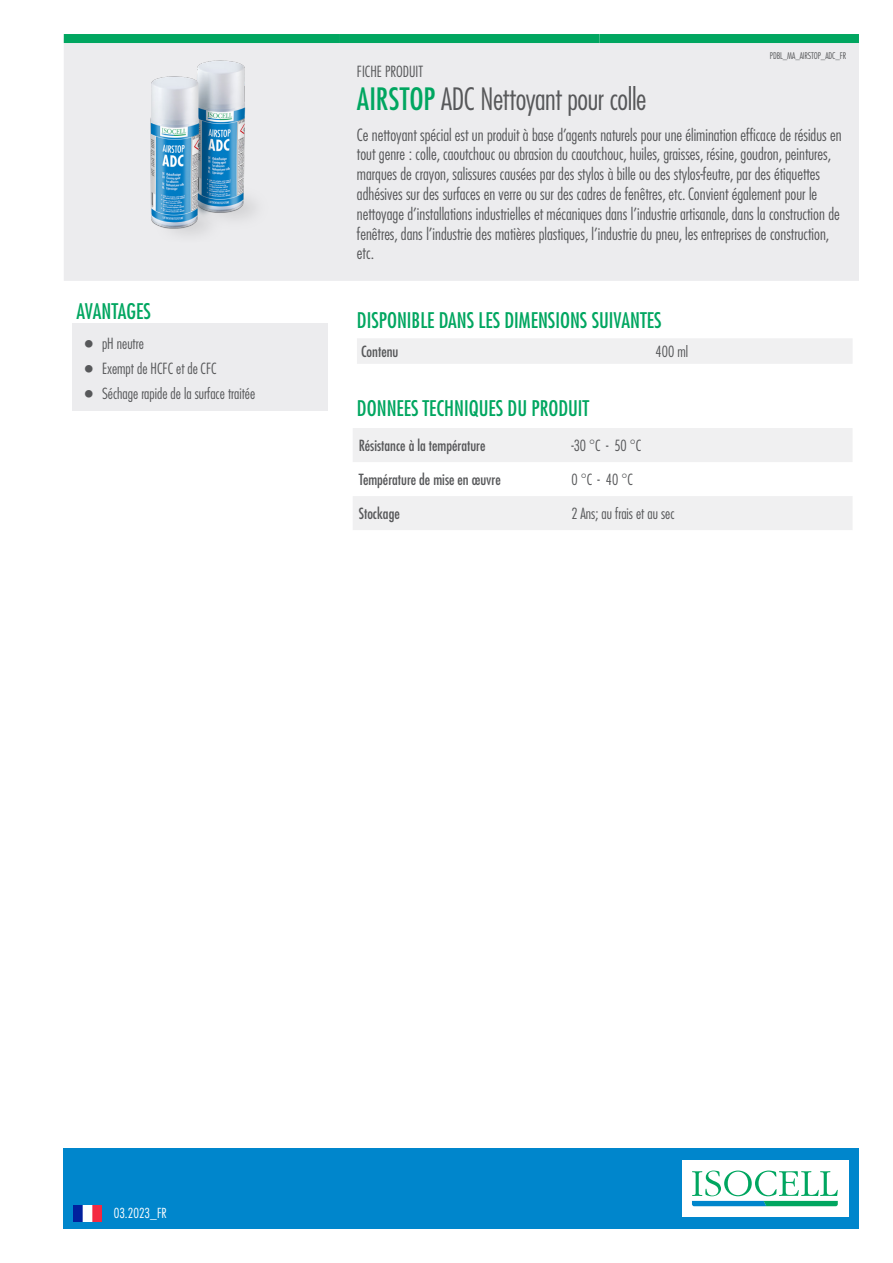
<style>
.page{position:relative;width:893px;height:1263px;background:#fff}
.page>*{position:absolute;margin:0;border:0;box-sizing:border-box;transform-origin:0 0}
.t1{font:300 condensed 30px "Futura LT Pro";letter-spacing:-.015em;color:#57585a}
.t2{font:500 condensed 21px "Futura LT Pro";color:#00a660}
.t3{font:300 condensed 16.5px/19.8px "Futura LT Pro";color:#57585a}
.t4{font:300 condensed 15px/25px "Futura LT Pro";color:#57585a}
.t5{font:500 condensed 15px "Futura LT Pro";color:#57585a}
.t6{font:300 condensed 13.5px "Futura LT Pro";color:#fff}
.t7{font:300 condensed 9px "Futura LT Pro";letter-spacing:-.01em;color:#57585a}
.s1{font-weight:500;color:#00a660}
</style>
<div class="page">
<div style="left:64px;top:1148px;width:795px;height:81px;background:#0086cc"></div>
<div style="left:682px;top:1160px;width:166px;height:57px;background:#fff"></div>
<svg style="left:692px;top:1170px;width:146px;height:36px"></svg>
<img style="left:73px;top:1205px;width:28px;height:16px">
<div style="left:64px;top:43px;width:795px;height:238px;background:#ececee"></div>
<div style="left:64px;top:34px;width:276px;height:9px;background:#00a660"></div>
<div style="left:340px;top:34px;width:259px;height:9px;background:#00a660"></div>
<div style="left:599px;top:34px;width:260px;height:9px;background:#00a660"></div>
<div style="left:72px;top:323px;width:256px;height:88px;background:#ececee"></div>
<div style="left:357px;top:338px;width:495px;height:26px;background:#f0f0f1"></div>
<svg style="left:353px;top:428px;width:499px;height:102px;fill:#f0f0f1"></svg>
<img style="left:64px;top:47px;width:281px;height:196px">
<p class="t2" style="left:77px;top:297px;width:76px">AVANTAGES</p>
<p class="t4" style="left:102px;top:330px;width:155px">pH neutre<br>Exempt de HCFC et de CFC<br>Séchage rapide de la surface traitée</p>
<p class="t4" style="left:357px;top:59px;width:68px">FICHE PRODUIT</p>
<p class="t7" style="left:770px;top:50px;width:78px">PDBL_MA_AIRSTOP_ADC_FR</p>
<h1 class="t1" style="left:357px;top:80px;width:291px"><span class="s1">AIRSTOP</span> ADC Nettoyant pour colle</h1>
<p class="t3" style="left:357px;top:125px;width:486px">Ce nettoyant spécial est un produit à base d’agents naturels pour une élimination efficace de résidus en tout genre : colle, caoutchouc ou abrasion du caoutchouc, huiles, graisses, résine, goudron, peintures, marques de crayon, salissures causées par des stylos à bille ou des stylos-feutre, par des étiquettes adhésives sur des surfaces en verre ou sur des cadres de fenêtres, etc. Convient également pour le nettoyage d’installations industrielles et mécaniques dans l’industrie artisanale, dans la construction de fenêtres, dans l’industrie des matières plastiques, l’industrie du pneu, les entreprises de construction, etc.</p>
<p class="t2" style="left:357px;top:305px;width:306px">DISPONIBLE DANS LES DIMENSIONS SUIVANTES</p>
<p class="t5" style="left:361px;top:341px;width:39px">Contenu</p>
<p class="t4" style="left:656px;top:339px;width:34px">400 ml</p>
<p class="t2" style="left:357px;top:393px;width:234px">DONNEES TECHNIQUES DU PRODUIT</p>
<p class="t5" style="left:359px;top:435px;width:128px">Résistance à la température</p>
<p class="t4" style="left:571px;top:433px;width:72px">-30 °C - 50 °C</p>
<p class="t5" style="left:359px;top:469px;width:144px">Température de mise en œuvre</p>
<p class="t4" style="left:571px;top:467px;width:63px">0 °C - 40 °C</p>
<p class="t5" style="left:359px;top:503px;width:43px">Stockage</p>
<p class="t4" style="left:571px;top:501px;width:105px">2 Ans; au frais et au sec</p>
<p class="t6" style="left:114px;top:1204px;width:55px">03.2023_FR</p>
</div>
